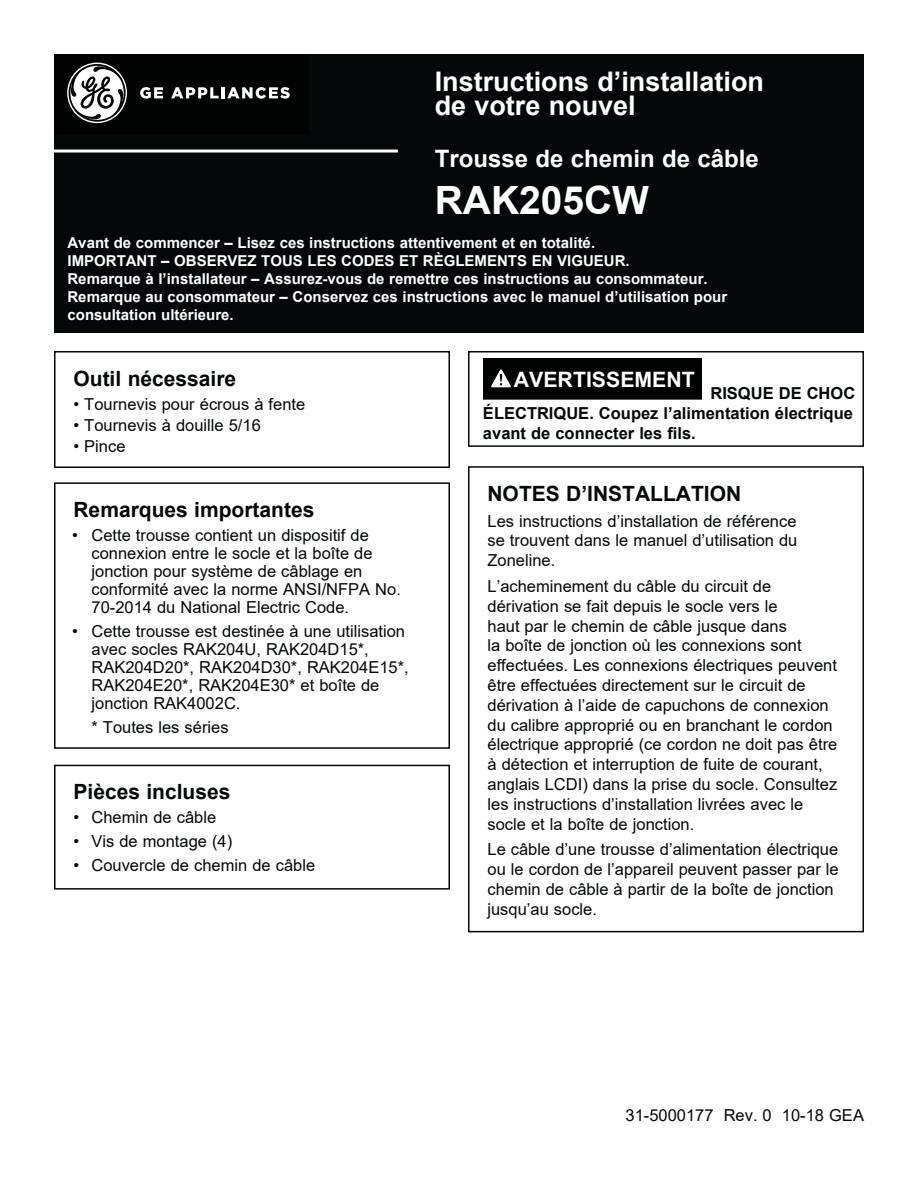
<style>
.page{position:relative;width:918px;height:1188px;background:#fff}
.page>*{position:absolute;margin:0;border:0;box-sizing:border-box;transform-origin:0 0}
.t1{font:700 39px "Arial";color:#fff}
.t2{font:700 27px/24px "Arial";color:#fff}
.t3{font:700 24px "Arial";color:#fff}
.t4{font:700 21.3px "Arial";color:#fff}
.t5{font:700 21px "Arial";color:#040809}
.t6{font:16.5px/19.8px "Arial";color:#040809}
.t7{font:700 16.5px/19.8px "Arial";color:#040809}
.t8{font:700 15px/18px "Arial";color:#fff}
</style>
<div class="page">
<div style="left:54px;top:351px;width:396px;height:117px;border:2px solid #040809"></div>
<div style="left:468px;top:466px;width:396px;height:466px;border:2px solid #040809"></div>
<div style="left:54px;top:765px;width:396px;height:125px;border:2px solid #040809"></div>
<div style="left:54px;top:482px;width:396px;height:267px;border:2px solid #040809"></div>
<div style="left:54px;top:54px;width:810px;height:279px;background:#040809"></div>
<hr style="left:36px;top:150px;width:362px;height:3px;background:#fff">
<div style="left:55px;top:55px;width:254px;height:79px;background:#010202"></div>
<svg style="left:67px;top:63px;width:60px;height:60px"></svg>
<svg style="left:140px;top:87px;width:23px;height:12px"></svg>
<svg style="left:171px;top:87px;width:119px;height:12px"></svg>
<div style="left:483px;top:359px;width:218px;height:40px;background:#010202"></div>
<svg style="left:491px;top:369px;width:20px;height:18px"></svg>
<div style="left:468px;top:351px;width:396px;height:96px;border:2px solid #040809"></div>
<h2 class="t2" style="left:435px;top:70px;width:331px">Instructions d’installation de votre nouvel</h2>
<h3 class="t3" style="left:435px;top:146px;width:326px">Trousse de chemin de câble</h3>
<h1 class="t1" style="left:435px;top:178px;width:216px">RAK205CW</h1>
<p class="t8" style="left:68px;top:234px;width:661px">Avant de commencer – Lisez ces instructions attentivement et en totalité.<br>IMPORTANT – OBSERVEZ TOUS LES CODES ET RÈGLEMENTS EN VIGUEUR.<br>Remarque à l’installateur – Assurez-vous de remettre ces instructions au consommateur.<br>Remarque au consommateur – Conservez ces instructions avec le manuel d’utilisation pour consultation ultérieure.</p>
<p class="t5" style="left:74px;top:366px;width:164px">Outil nécessaire</p>
<p class="t6" style="left:74px;top:394px;width:233px">• Tournevis pour écrous à fente</p>
<p class="t6" style="left:74px;top:415px;width:189px">• Tournevis à douille 5/16</p>
<p class="t6" style="left:74px;top:436px;width:54px">• Pince</p>
<p class="t5" style="left:74px;top:498px;width:242px">Remarques importantes</p>
<p class="t6" style="left:92px;top:526px;width:311px;line-height:18px;text-indent:-20px">• Cette trousse contient un dispositif de connexion entre le socle et la boîte de jonction pour système de câblage en conformité avec la norme ANSI/NFPA No.<br>70-2014 du National Electric Code.</p>
<p class="t6" style="left:92px;top:622px;width:319px;line-height:18px;text-indent:-20px">• Cette trousse est destinée à une utilisation avec socles RAK204U, RAK204D15*, RAK204D20*, RAK204D30*, RAK204E15*, RAK204E20*, RAK204E30* et boîte de jonction RAK4002C.</p>
<p class="t6" style="left:92px;top:717px;width:139px">* Toutes les séries</p>
<p class="t5" style="left:74px;top:780px;width:158px">Pièces incluses</p>
<p class="t6" style="left:74px;top:808px;width:144px">• Chemin de câble</p>
<p class="t6" style="left:74px;top:832px;width:160px">• Vis de montage (4)</p>
<p class="t6" style="left:74px;top:856px;width:243px">• Couvercle de chemin de câble</p>
<p class="t4" style="left:514px;top:367px;width:183px">AVERTISSEMENT</p>
<p class="t7" style="left:483px;top:383px;width:374px;text-indent:227px">RISQUE DE CHOC<br>ÉLECTRIQUE. Coupez l’alimentation électrique avant de connecter les fils.</p>
<p class="t5" style="left:488px;top:482px;width:255px">NOTES D’INSTALLATION</p>
<p class="t6" style="left:488px;top:511px;width:311px;text-align:justify">Les instructions d’installation de référence se trouvent dans le manuel d’utilisation du Zoneline.</p>
<p class="t6" style="left:488px;top:576px;width:351px">L’acheminement du câble du circuit de dérivation se fait depuis le socle vers le<br>haut par le chemin de câble jusque dans<br>la boîte de jonction où les connexions sont effectuées. Les connexions électriques peuvent être effectuées directement sur le circuit de dérivation à l’aide de capuchons de connexion du calibre approprié ou en branchant le cordon électrique approprié (ce cordon ne doit pas être à détection et interruption de fuite de courant, anglais LCDI) dans la prise du socle. Consultez les instructions d’installation livrées avec le socle et la boîte de jonction.</p>
<p class="t6" style="left:488px;top:840px;width:353px">Le câble d’une trousse d’alimentation électrique ou le cordon de l’appareil peuvent passer par le chemin de câble à partir de la boîte de jonction jusqu’au socle.</p>
<p class="t6" style="left:626px;top:1105px;width:240px">31-5000177 Rev. 0 10-18 GEA</p>
</div>
